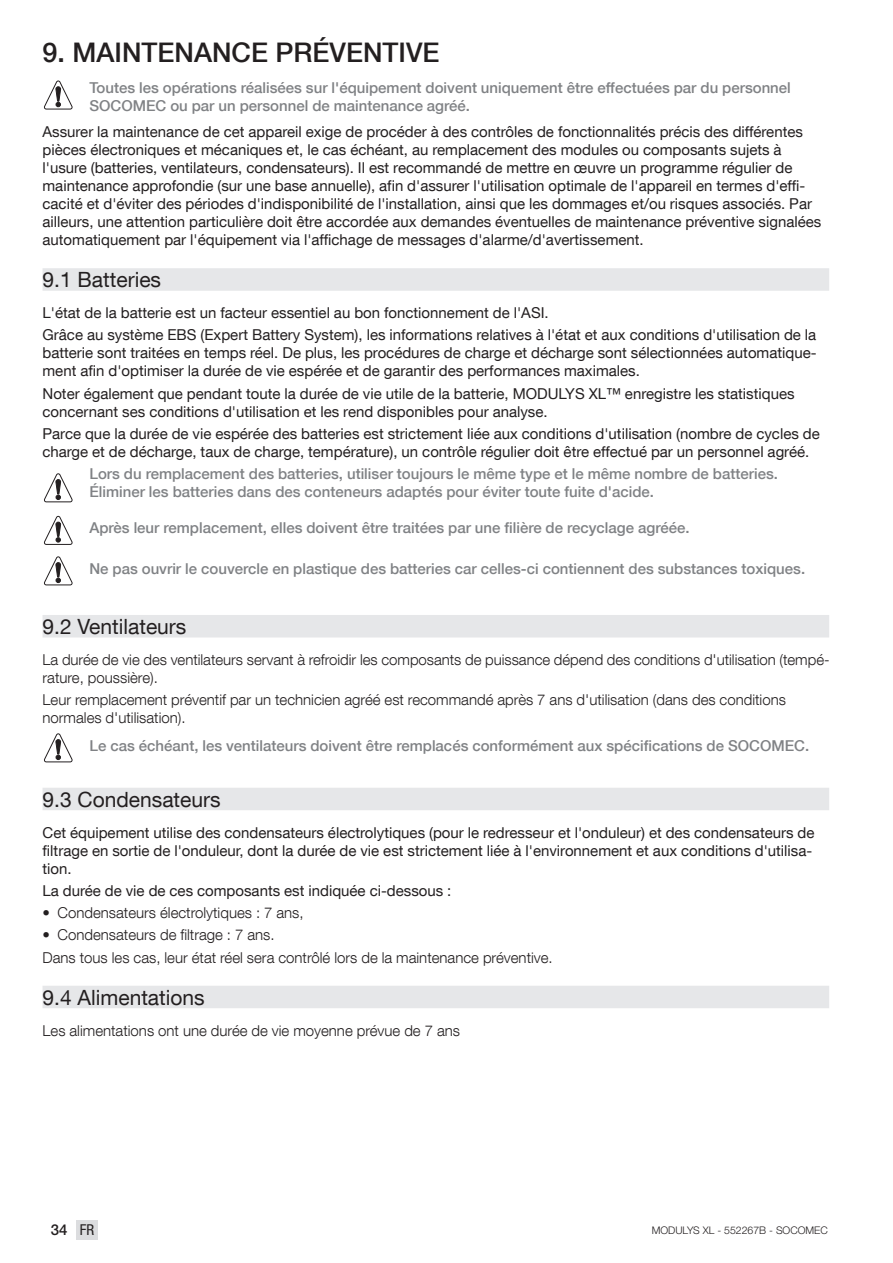
<style>
.page{position:relative;width:893px;height:1263px;background:#fff}
.page>*{position:absolute;margin:0;border:0;box-sizing:border-box;transform-origin:0 0}
.t1{font:500 27px "Helvetica Neue LT Com";color:#231f20}
.t2{font:21px "Helvetica Neue LT Com";color:#231f20}
.t3{font:15px/18px "Helvetica Neue LT Com";color:#231f20}
.t4{font:500 15px/18px "Helvetica Neue LT Com";color:#808285}
.t5{font:300 15px/18px "Helvetica Neue LT Com";color:#231f20}
.t6{font:500 15px "Helvetica Neue LTW1 G";color:#231f20}
.t7{font:300 10.5px "Helvetica Neue LTW1 G";color:#231f20}
.s1{font-weight:400;font-stretch:condensed}
</style>
<div class="page">
<div style="left:76px;top:1220px;width:22px;height:19px;background:#dcdddf"></div>
<div style="left:43px;top:268px;width:786px;height:23px;background:#e6e7e9"></div>
<div style="left:43px;top:615px;width:786px;height:22px;background:#e6e7e9"></div>
<div style="left:43px;top:788px;width:786px;height:22px;background:#e6e7e9"></div>
<div style="left:43px;top:986px;width:786px;height:22px;background:#e6e7e9"></div>
<svg style="left:44px;top:80px;width:29px;height:30px"></svg>
<svg style="left:44px;top:473px;width:29px;height:29px"></svg>
<svg style="left:43px;top:516px;width:30px;height:29px"></svg>
<svg style="left:44px;top:556px;width:29px;height:29px"></svg>
<svg style="left:44px;top:733px;width:29px;height:29px"></svg>
<h1 class="t1" style="left:43px;top:36px;width:399px">9. MAINTENANCE PRÉVENTIVE</h1>
<p class="t4" style="left:89px;top:78px;width:703px">Toutes les opérations réalisées sur l'équipement doivent uniquement être effectuées par du personnel<br>SOCOMEC ou par un personnel de maintenance agréé.</p>
<p class="t3" style="left:43px;top:122px;width:780px">Assurer la maintenance de cet appareil exige de procéder à des contrôles de fonctionnalités précis des différentes pièces électroniques et mécaniques et, le cas échéant, au remplacement des modules ou composants sujets à l'usure (batteries, ventilateurs, condensateurs). Il est recommandé de mettre en œuvre un programme régulier de maintenance approfondie (sur une base annuelle), afin d'assurer l'utilisation optimale de l'appareil en termes d'effi&shy;cacité et d'éviter des périodes d'indisponibilité de l'installation, ainsi que les dommages et/ou risques associés. Par ailleurs, une attention particulière doit être accordée aux demandes éventuelles de maintenance préventive signalées automatiquement par l'équipement via l'affichage de messages d'alarme/d'avertissement.</p>
<h2 class="t2" style="left:43px;top:267px;width:120px">9.1 Batteries</h2>
<p class="t3" style="left:43px;top:301px;width:775px;line-height:22.2px">L'état de la batterie est un facteur essentiel au bon fonctionnement de l'ASI.<br>Grâce au système EBS (Expert Battery System), les informations relatives à l'état et aux conditions d'utilisation de la</p>
<p class="t3" style="left:43px;top:344px;width:776px">batterie sont traitées en temps réel. De plus, les procédures de charge et décharge sont sélectionnées automatique&shy;ment afin d'optimiser la durée de vie espérée et de garantir des performances maximales.</p>
<p class="t3" style="left:43px;top:384px;width:754px">Noter également que pendant toute la durée de vie utile de la batterie, MODULYS XL™ enregistre les statistiques concernant ses conditions d'utilisation et les rend disponibles pour analyse.</p>
<p class="t3" style="left:43px;top:424px;width:779px">Parce que la durée de vie espérée des batteries est strictement liée aux conditions d'utilisation (nombre de cycles de charge et de décharge, taux de charge, température), un contrôle régulier doit être effectué par un personnel agréé.</p>
<p class="t4" style="left:89px;top:465px;width:690px">Lors du remplacement des batteries, utiliser toujours le même type et le même nombre de batteries.<br>Éliminer les batteries dans des conteneurs adaptés pour éviter toute fuite d'acide.</p>
<p class="t4" style="left:89px;top:519px;width:602px">Après leur remplacement, elles doivent être traitées par une filière de recyclage agréée.</p>
<p class="t4" style="left:89px;top:559px;width:717px">Ne pas ouvrir le couvercle en plastique des batteries car celles-ci contiennent des substances toxiques.</p>
<h2 class="t2" style="left:43px;top:614px;width:145px">9.2 Ventilateurs</h2>
<p class="t5" style="left:43px;top:650px;width:789px">La durée de vie des ventilateurs servant à refroidir les composants de puissance dépend des conditions d'utilisation (tempé&shy;rature, poussière).</p>
<p class="t5" style="left:43px;top:690px;width:745px">Leur remplacement préventif par un technicien agréé est recommandé après 7 ans d'utilisation (dans des conditions normales d'utilisation).</p>
<p class="t4" style="left:89px;top:736px;width:721px">Le cas échéant, les ventilateurs doivent être remplacés conformément aux spécifications de SOCOMEC.</p>
<h2 class="t2" style="left:43px;top:786px;width:180px">9.3 Condensateurs</h2>
<p class="t3" style="left:43px;top:823px;width:773px">Cet équipement utilise des condensateurs électrolytiques (pour le redresseur et l'onduleur) et des condensateurs de filtrage en sortie de l'onduleur, dont la durée de vie est strictement liée à l'environnement et aux conditions d'utilisa&shy;tion.</p>
<p class="t3" style="left:43px;top:881px;width:410px">La durée de vie de ces composants est indiquée ci-dessous :</p>
<p class="t5" style="left:43px;top:903px;width:263px">• Condensateurs électrolytiques : 7 ans,</p>
<p class="t5" style="left:43px;top:924px;width:512px;line-height:22.2px">• Condensateurs de filtrage : 7 ans.<br>Dans tous les cas, leur état réel sera contrôlé lors de la maintenance préventive.</p>
<h2 class="t2" style="left:43px;top:984px;width:164px">9.4 Alimentations</h2>
<p class="t5" style="left:43px;top:1021px;width:419px">Les alimentations ont une durée de vie moyenne prévue de 7 ans</p>
<p class="t6" style="left:51px;top:1221px;width:45px">34 <span class="s1">FR</span></p>
<p class="t7" style="left:652px;top:1223px;width:178px">MODULYS XL - 552267B - SOCOMEC</p>
</div>
